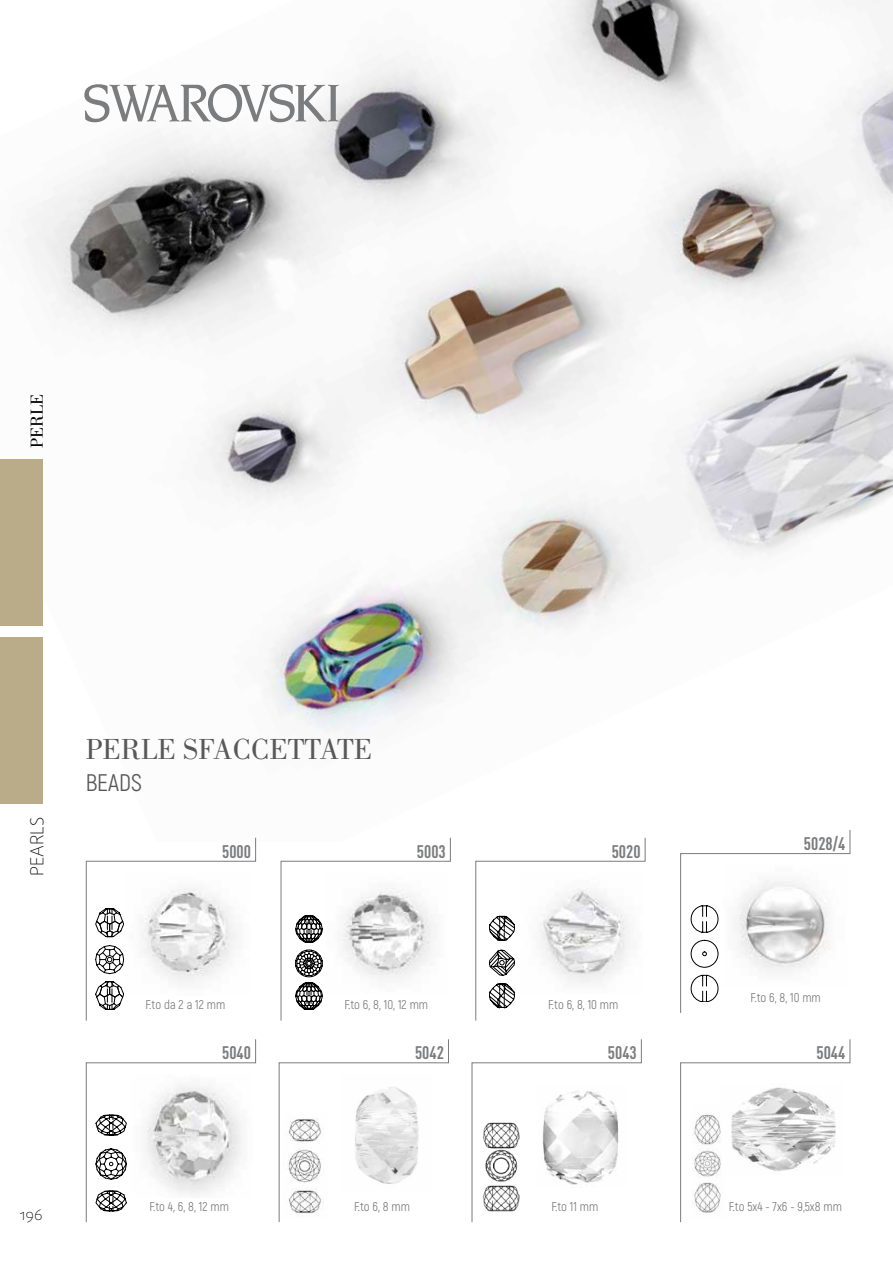
<style>
.page{position:relative;width:893px;height:1263px;background:#fff}
.page>*{position:absolute;margin:0;border:0;box-sizing:border-box;transform-origin:0 0}
.t1{font:30px "Bodoni Std";color:#58585a}
.t2{font:24px "Akrobat";color:#58585a}
.t3{font:700 condensed 18px "DIN Pro";color:#7b7c7e}
.t4{font:100 18px "Daxline Pro";color:#000}
.t5{font:18px "Bodoni Std";color:#000}
.t6{font:100 15px "Daxline Pro";color:#000}
.t7{font:12.75px "Akrobat";color:#7b7c7e}
</style>
<div class="page">
<img style="left:0;top:0;width:893px;height:842px">
<svg style="left:84px;top:83px;width:255px;height:40px"></svg>
<svg style="left:86px;top:837px;width:170px;height:184px"></svg>
<svg style="left:280px;top:837px;width:171px;height:184px"></svg>
<svg style="left:475px;top:837px;width:171px;height:184px"></svg>
<svg style="left:680px;top:829px;width:171px;height:184px"></svg>
<svg style="left:86px;top:1039px;width:170px;height:184px"></svg>
<svg style="left:278px;top:1039px;width:171px;height:184px"></svg>
<svg style="left:471px;top:1039px;width:171px;height:184px"></svg>
<svg style="left:680px;top:1039px;width:171px;height:184px"></svg>
<img style="left:341px;top:1075px;width:90px;height:116px">
<img style="left:283px;top:1114px;width:45px;height:104px">
<img style="left:536px;top:1084px;width:89px;height:104px">
<img style="left:478px;top:1118px;width:51px;height:94px">
<img style="left:721px;top:1083px;width:121px;height:92px">
<img style="left:691px;top:1104px;width:33px;height:116px">
<div style="left:0;top:637px;width:43px;height:167px;background:#baab89"></div>
<div style="left:0;top:459px;width:43px;height:166px;background:#baab89"></div>
<h3 class="t5" style="left:27px;top:448px;width:56px;rotate:-90deg">PERLE</h3>
<h3 class="t4" style="left:25px;top:876px;width:61px;rotate:-90deg">PEARLS</h3>
<h1 class="t1" style="left:86px;top:733px;width:288px">PERLE SFACCETTATE</h1>
<h2 class="t2" style="left:86px;top:768px;width:58px">BEADS</h2>
<h3 class="t3" style="left:222px;top:838px;width:30px">5000</h3>
<h3 class="t3" style="left:417px;top:838px;width:30px">5003</h3>
<h3 class="t3" style="left:612px;top:838px;width:30px">5020</h3>
<h3 class="t3" style="left:804px;top:830px;width:43px">5028/4</h3>
<p class="t7" style="left:146px;top:997px;width:81px">F.to da 2 a 12 mm</p>
<p class="t7" style="left:344px;top:997px;width:85px">F.to 6, 8, 10, 12 mm</p>
<p class="t7" style="left:548px;top:997px;width:72px">F.to 6, 8, 10 mm</p>
<p class="t7" style="left:751px;top:990px;width:72px">F.to 6, 8, 10 mm</p>
<h3 class="t3" style="left:222px;top:1039px;width:30px">5040</h3>
<h3 class="t3" style="left:415px;top:1039px;width:30px">5042</h3>
<h3 class="t3" style="left:608px;top:1039px;width:30px">5043</h3>
<h3 class="t3" style="left:816px;top:1039px;width:30px">5044</h3>
<p class="t6" style="left:19px;top:1205px;width:25px">196</p>
<p class="t7" style="left:149px;top:1199px;width:81px">F.to 4, 6, 8, 12 mm</p>
<p class="t7" style="left:354px;top:1199px;width:58px">F.to 6, 8 mm</p>
<p class="t7" style="left:551px;top:1199px;width:49px">F.to 11 mm</p>
<p class="t7" style="left:729px;top:1199px;width:115px">F.to 5x4 - 7x6 - 9,5x8 mm</p>
</div>
